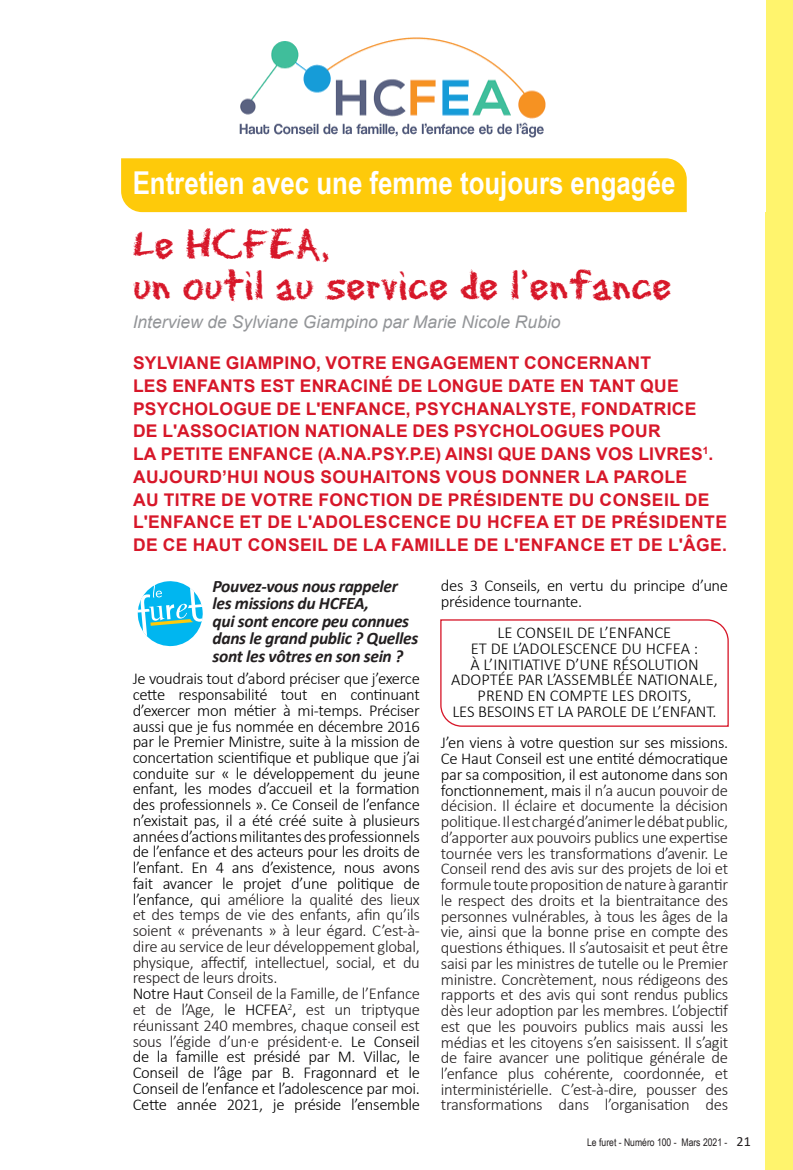
<style>
.page{position:relative;width:793px;height:1170px;background:#fff}
.page>*{position:absolute;margin:0;border:0;box-sizing:border-box;transform-origin:0 0}
.t1{font:44.62px/40.2px "Eraser Dust";color:#d71729}
.t2{font:700 31.5px "Arial Narrow";color:#fff}
.t3{font:700 17.5px/22.8px "Arial";letter-spacing:.015em;color:#d71729}
.t4{font:italic 700 17.5px/17.5px "Calibri";letter-spacing:-.02em;color:#231f20}
.t5{font:italic 17.5px "Arial";color:#939598}
.t6{font:300 16.62px/15.8px "Calibri";letter-spacing:-.02em;color:#000001}
.t7{font:300 16.62px/15.8px "Calibri";letter-spacing:-.02em;color:#231f20;text-align:justify}
.t8{font:300 16.62px/15.8px "Calibri";color:#000001;text-align:center}
.t9{font:10.5px "Arial Narrow";color:#231f20}
.s1{color:#231f20}
.s2{color:#000001}
.s3{font-family:"Calibri";font-size:14px}
</style>
<div class="page">
<div style="left:765px;top:0;width:28px;height:1170px;background:#fff46d"></div>
<div style="left:121px;top:158px;width:566px;height:54px;background:#feca0a"></div>
<svg style="left:137px;top:581px;width:66px;height:66px"></svg>
<img style="left:239px;top:37px;width:307px;height:101px">
<svg style="left:440px;top:619px;width:289px;height:108px"></svg>
<h2 class="t2" style="left:133px;top:159px;width:544px">Entretien avec une femme toujours engagée</h2>
<h1 class="t1" style="left:133px;top:222px;width:540px">Le HCFEA,<br>un outil au service de l’enfance</h1>
<p class="t5" style="left:133px;top:311px;width:429px">Interview de Sylviane Giampino par Marie Nicole Rubio</p>
<p class="t3" style="left:133px;top:352px;width:595px">SYLVIANE GIAMPINO, VOTRE ENGAGEMENT CONCERNANT<br>LES ENFANTS EST ENRACINÉ DE LONGUE DATE EN TANT QUE PSYCHOLOGUE DE L'ENFANCE, PSYCHANALYSTE, FONDATRICE<br>DE L'ASSOCIATION NATIONALE DES PSYCHOLOGUES POUR<br>LA PETITE ENFANCE (A.NA.PSY.P.E) AINSI QUE DANS VOS LIVRES<sup>1</sup>.<br>AUJOURD’HUI NOUS SOUHAITONS VOUS DONNER LA PAROLE<br>AU TITRE DE VOTRE FONCTION DE PRÉSIDENTE DU CONSEIL DE L'ENFANCE ET DE L'ADOLESCENCE DU HCFEA ET DE PRÉSIDENTE DE CE HAUT CONSEIL DE LA FAMILLE DE L'ENFANCE ET DE L'ÂGE.</p>
<p class="t4" style="left:213px;top:576px;width:207px">Pouvez-vous nous rappeler les missions du HCFEA,<br>qui sont encore peu connues dans le grand public ? Quelles sont les vôtres en son sein ?</p>
<p class="t6" style="left:133px;top:671px;width:289px">Je voudrais tout d’abord préciser que j’exerce cette responsabilité tout en continuant d’exercer mon métier à mi-temps. Préciser aussi que je fus nommée en décembre 2016 par le Premier Ministre, suite à la mission de concertation scientifique et publique que j’ai conduite sur « le développement du jeune enfant, les modes d’accueil et la formation des professionnels ». Ce Conseil de l’enfance n’existait pas, il a été créé suite à plusieurs années d’actions militantes des professionnels de l’enfance et des acteurs pour les droits de l’enfant. En 4 ans d’existence, nous avons fait avancer le projet d’une politique de l’enfance, qui <span class="s1">améliore la qualité des lieux et des temps de vie des enfants, afin qu’ils soient « prévenants » à leur égard. C’est-à&shy;dire au service de leur développement global, physique, affectif, intellectuel, social, et du respect de leurs droits.<br></span>Notre Haut <span class="s1">Conseil de la Famille, de l’Enfance et de l’Age, l</span>e HCFEA<sup>2</sup>, <span class="s1">est un triptyque réunissant 240 membres, chaque conseil est sous l’égide d’un·e président·e.</span> Le Conseil de la famille est présidé par M. Villac, le Conseil de l’âge par B. Fragonnard et le Conseil de l’enfance et l’adolescence par moi.<br>Cette année 2021, je préside l’ensemble</p>
<p class="t6" style="left:441px;top:577px;width:289px">des 3 Conseils, en vertu du principe d’une présidence tournante.</p>
<p class="t8" style="left:451px;top:624px;width:268px">LE CONSEIL DE L’ENFANCE<br>ET DE L’ADOLESCENCE DU HCFEA :<br>À L’INITIATIVE D’UNE RÉSOLUTION<br>ADOPTÉE PAR L’ASSEMBLÉE NATIONALE,<br>PREND EN COMPTE LES DROITS,<br>LES BESOINS ET LA PAROLE DE L’ENFANT.</p>
<p class="t7" style="left:441px;top:735px;width:289px"><span class="s2">J’en viens à votre question sur ses missions.<br>Ce Haut Conseil est une entité démocratique par sa composition, il est autonome dans son fonctionnement, mais</span> il n’a aucun pouvoir de décision. Il éclaire et documente la décision politique. Il est chargé d’animer le débat public, d’apporter aux pouvoirs publics une expertise tournée vers les transformations d’avenir. Le Conseil rend des avis sur des projets de loi et formuletoute proposition de nature à garantir le respect des droits et la bientraitance des personnes vulnérables, à tous les âges de la vie, ainsi que la bonne prise en compte des questions éthiques. Il s’autosaisit et peut être saisi par les ministres de tutelle ou le Premier ministre. Concrètement, nous rédigeons des rapports et des avis qui sont rendus publics dès leur adoption par les membres. L’objectif est que les pouvoirs publics mais aussi les médias et les citoyens s’en saisissent. Il s’agit de faire avancer une politique générale de l’enfance plus cohérente, coordonnée, et interministérielle. C’est-à-dire, pousser des transformations dans l’organisation des</p>
<p class="t9" style="left:587px;top:1134px;width:165px">Le furet - Numéro 100 - Mars 2021 - <span class="s3">21</span></p>
</div>
